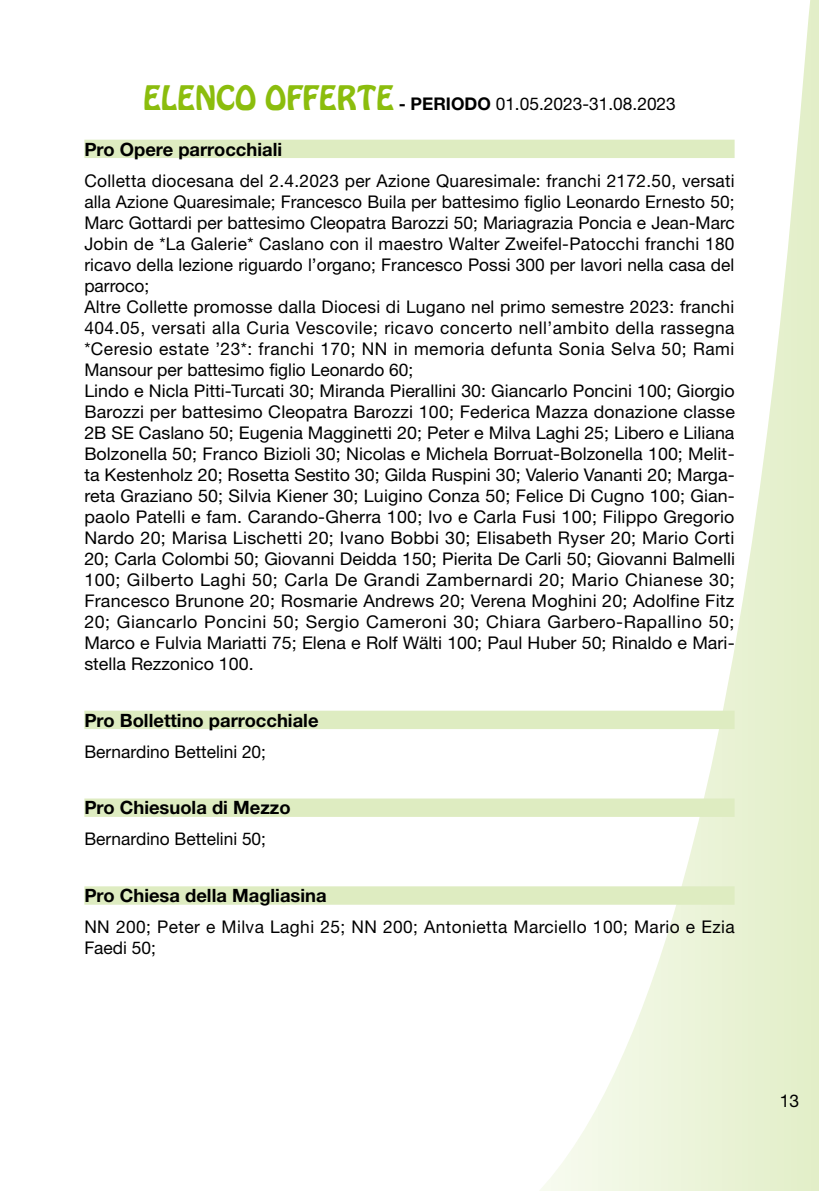
<style>
.page{position:relative;width:819px;height:1191px;background:#fff}
.page>*{position:absolute;margin:0;border:0;box-sizing:border-box;transform-origin:0 0}
.t1{font:700 18.38px "Helvetica Neue LT Std";color:#000}
.t2{font:17.5px/21px "Helvetica Neue LT Std";letter-spacing:.005em;color:#000}
.t3{font:17.5px/21px "Helvetica Neue LT Std";letter-spacing:.025em;color:#000}
.s1{font-family:"Hobo Std";font-size:29.75px;color:#8bbd0d}
.s2{font-weight:700}
</style>
<div class="page">
<svg style="left:439px;top:0;width:380px;height:1191px"></svg>
<div style="left:84px;top:140px;width:650px;height:18px;background:#deecc1"></div>
<div style="left:84px;top:710px;width:650px;height:19px;background:#deecc1"></div>
<div style="left:84px;top:798px;width:650px;height:19px;background:#deecc1"></div>
<div style="left:84px;top:886px;width:650px;height:18px;background:#deecc1"></div>
<p class="t2" style="left:143px;top:93px;width:534px"><span class="s1">ELENCO OFFERTE</span> <span class="s2">- PERIODO</span> 01.05.2023-31.08.2023</p>
<p class="t1" style="left:84px;top:138px;width:199px">Pro Opere parrocchiali</p>
<p class="t2" style="left:84px;top:169px;width:652px">Colletta diocesana del 2.4.2023 per Azione Quaresimale: franchi 2172.50, versati alla Azione Quaresimale; Francesco Buila per battesimo figlio Leonardo Ernesto 50; Marc Gottardi per battesimo Cleopatra Barozzi 50; Mariagrazia Poncia e Jean-Marc Jobin de *La Galerie* Caslano con il maestro Walter Zweifel-Patocchi franchi 180 ricavo della lezione riguardo l’organo; Francesco Possi 300 per lavori nella casa del parroco;<br>Altre Collette promosse dalla Diocesi di Lugano nel primo semestre 2023: franchi 404.05, versati alla Curia Vescovile; ricavo concerto nell’ambito della rassegna *Ceresio estate ’23*: franchi 170; NN in memoria defunta Sonia Selva 50; Rami Mansour per battesimo figlio Leonardo 60;<br>Lindo e Nicla Pitti-Turcati 30; Miranda Pierallini 30: Giancarlo Poncini 100; Giorgio Barozzi per battesimo Cleopatra Barozzi 100; Federica Mazza donazione classe 2B SE Caslano 50; Eugenia Magginetti 20; Peter e Milva Laghi 25; Libero e Liliana Bolzonella 50; Franco Bizioli 30; Nicolas e Michela Borruat-Bolzonella 100; Melit&shy;ta Kestenholz 20; Rosetta Sestito 30; Gilda Ruspini 30; Valerio Vananti 20; Marga&shy;reta Graziano 50; Silvia Kiener 30; Luigino Conza 50; Felice Di Cugno 100; Gian&shy;paolo Patelli e fam. Carando-Gherra 100; Ivo e Carla Fusi 100; Filippo Gregorio Nardo 20; Marisa Lischetti 20; Ivano Bobbi 30; Elisabeth Ryser 20; Mario Corti 20; Carla Colombi 50; Giovanni Deidda 150; Pierita De Carli 50; Giovanni Balmelli 100; Gilberto Laghi 50; Carla De Grandi Zambernardi 20; Mario Chianese 30; Francesco Brunone 20; Rosmarie Andrews 20; Verena Moghini 20; Adolfine Fitz 20; Giancarlo Poncini 50; Sergio Cameroni 30; Chiara Garbero-Rapallino 50; Marco e Fulvia Mariatti 75; Elena e Rolf Wälti 100; Paul Huber 50; Rinaldo e Mari&shy;stella Rezzonico 100.</p>
<p class="t1" style="left:84px;top:708px;width:236px">Pro Bollettino parrocchiale</p>
<p class="t2" style="left:84px;top:740px;width:183px">Bernardino Bettelini 20;</p>
<p class="t1" style="left:84px;top:796px;width:208px">Pro Chiesuola di Mezzo</p>
<p class="t2" style="left:84px;top:828px;width:183px">Bernardino Bettelini 50;</p>
<p class="t1" style="left:84px;top:884px;width:244px">Pro Chiesa della Magliasina</p>
<p class="t3" style="left:84px;top:916px;width:651px">NN 200; Peter e Milva Laghi 25; NN 200; Antonietta Marciello 100; Mario e Ezia<br>Faedi 50;</p>
<p class="t2" style="left:779px;top:1090px;width:21px">13</p>
</div>
